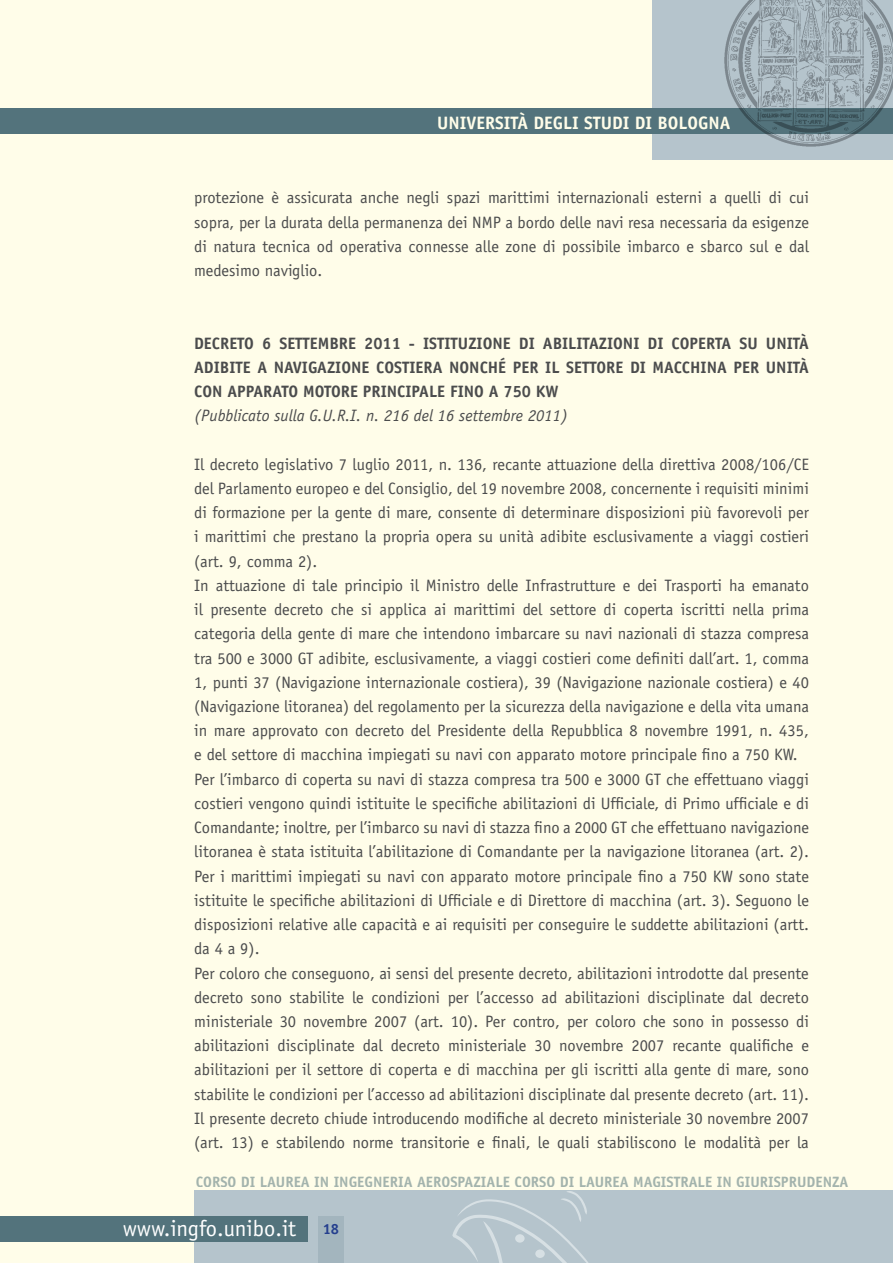
<style>
.page{position:relative;width:893px;height:1263px;background:#fffde9}
.page>*{position:absolute;margin:0;border:0;box-sizing:border-box;transform-origin:0 0}
.t1{font:22.5px "Officina Sans Std";color:#fff}
.t2{font:700 18px "Officina Sans Std";color:#fffde9}
.t3{font:16.5px/24.2px "Officina Sans Std";color:#4b4c4d;text-align:justify}
.t4{font:700 16.5px "Officina Sans Std";color:#4b4c4d}
.t5{font:italic 16.5px "Officina Sans Std";color:#4b4c4d}
.t6{font:700 15px "Officina Sans Std";color:#a3b5be}
.t7{font:700 14.7px "Officina Sans Std";color:#253f8e}
</style>
<div class="page">
<div style="left:194px;top:1191px;width:699px;height:72px;background:#b5c4cc"></div>
<svg style="left:452px;top:1191px;width:136px;height:72px"></svg>
<svg style="left:535px;top:1249px;width:10px;height:9px"></svg>
<div style="left:515px;top:1234px;width:10px;height:8px;background:#d7e0e4;border-radius:50%"></div>
<div style="left:652px;top:0;width:241px;height:159px;background:#b5c4cc"></div>
<div style="left:0;top:1216px;width:307px;height:26px;background:#53737c"></div>
<div style="left:318px;top:1216px;width:25px;height:47px;background:#a3b5be"></div>
<div style="left:0;top:108px;width:893px;height:26px;background:#53737c"></div>
<img style="left:724px;top:0;width:169px;height:147px">
<p class="t2" style="left:437px;top:111px;width:295px">UNIVERSITÀ DEGLI STUDI DI BOLOGNA</p>
<p class="t3" style="left:194px;top:186px;width:616px">protezione è assicurata anche negli spazi marittimi internazionali esterni a quelli di cui sopra, per la durata della permanenza dei NMP a bordo delle navi resa necessaria da esigenze di natura tecnica od operativa connesse alle zone di possibile imbarco e sbarco sul e dal medesimo naviglio.</p>
<p class="t4" style="left:194px;top:333px;width:95px">DECRETO 6 SETTEMBRE</p>
<p class="t4" style="left:364px;top:333px;width:75px">2011 - ISTITUZIONE</p>
<p class="t4" style="left:519px;top:333px;width:33px">DI ABILITAZIONI</p>
<p class="t4" style="left:647px;top:333px;width:60px">DI COPERTA</p>
<p class="t4" style="left:739px;top:333px;width:36px">SU UNITÀ</p>
<p class="t4" style="left:194px;top:357px;width:9px">ADIBITE</p>
<p class="t4" style="left:257px;top:357px;width:26px">A NAVIGAZIONE</p>
<p class="t4" style="left:376px;top:357px;width:10px">COSTIERA</p>
<p class="t4" style="left:449px;top:357px;width:11px">NONCH</p>
<p class="t4" style="left:498px;top:357px;width:77px">É PERILSETTORE</p>
<p class="t4" style="left:630px;top:357px;width:33px">DI MACCHINA</p>
<p class="t4" style="left:733px;top:357px;width:42px">PER UNITÀ</p>
<p class="t4" style="left:194px;top:381px;width:10px">CON</p>
<p class="t4" style="left:227px;top:381px;width:36px">APPARATO</p>
<p class="t4" style="left:303px;top:381px;width:10px">MOTORE</p>
<p class="t4" style="left:363px;top:381px;width:18px">PRINCI</p>
<p class="t4" style="left:412px;top:381px;width:18px">PALE</p>
<p class="t4" style="left:450px;top:381px;width:17px">FINO</p>
<p class="t4" style="left:489px;top:381px;width:71px">A 750 KW</p>
<p class="t5" style="left:194px;top:406px;width:375px">(Pubblicato sulla G.U.R.I. n. 216 del 16 settembre 2011)</p>
<p class="t3" style="left:194px;top:452px;width:616px;text-align:left">Il decreto legislativo 7 luglio 2011, n. 136, recante attuazione della direttiva 2008/106/CE del Parlamento europeo e del Consiglio, del 19 novembre 2008, concernente i requisiti minimi di formazione per la gente di mare, consente di determinare disposizioni più favorevoli per i marittimi che prestano la propria opera su unità adibite esclusivamente a viaggi costieri (art. 9, comma 2).<br>In attuazione di tale principio il Ministro delle Infrastrutture e dei Trasporti ha emanato il presente decreto che si applica ai marittimi del settore di coperta iscritti nella prima categoria della gente di mare che intendono imbarcare su navi nazionali di stazza compresa tra 500 e 3000 GT adibite, esclusivamente, a viaggi costieri come definiti dall’art. 1, comma 1, punti 37 (Navigazione internazionale costiera), 39 (Navigazione nazionale costiera) e 40 (Navigazione litoranea) del regolamento per la sicurezza della navigazione e della vita umana in mare approvato con decreto del Presidente della Repubblica 8 novembre 1991, n. 435, e del settore di macchina impiegati su navi con apparato motore principale fino a 750 KW.<br>Per l’imbarco di coperta su navi di stazza compresa tra 500 e 3000 GT che effettuano viaggi costieri vengono quindi istituite le specifiche abilitazioni di Ufficiale, di Primo ufficiale e di Comandante; inoltre, per l’imbarco su navi di stazza fino a 2000 GT che effettuano navigazione litoranea è stata istituita l’abilitazione di Comandante per la navigazione litoranea (art. 2).<br>Per i marittimi impiegati su navi con apparato motore principale fino a 750 KW sono state istituite le specifiche abilitazioni di Ufficiale e di Direttore di macchina (art. 3). Seguono le disposizioni relative alle capacità e ai requisiti per conseguire le suddette abilitazioni (artt. da 4 a 9).<br>Per coloro che conseguono, ai sensi del presente decreto, abilitazioni introdotte dal presente decreto sono stabilite le condizioni per l’accesso ad abilitazioni disciplinate dal decreto ministeriale 30 novembre 2007 (art. 10). Per contro, per coloro che sono in possesso di abilitazioni disciplinate dal decreto ministeriale 30 novembre 2007 recante qualifiche e abilitazioni per il settore di coperta e di macchina per gli iscritti alla gente di mare, sono stabilite le condizioni per l’accesso ad abilitazioni disciplinate dal presente decreto (art. 11).<br>Il presente decreto chiude introducendo modifiche al decreto ministeriale 30 novembre 2007 (art. 13) e stabilendo norme transitorie e finali, le quali stabiliscono le modalità per la</p>
<p class="t6" style="left:196px;top:1172px;width:654px">CORSO DI LAUREA IN INGEGNERIA AEROSPAZIALE CORSO DI LAUREA MAGISTRALE IN GIURISPRUDENZA</p>
<p class="t7" style="left:323px;top:1220px;width:18px">18</p>
<h1 class="t1" style="left:123px;top:1215px;width:175px">www.ingfo.unibo.it</h1>
</div>
